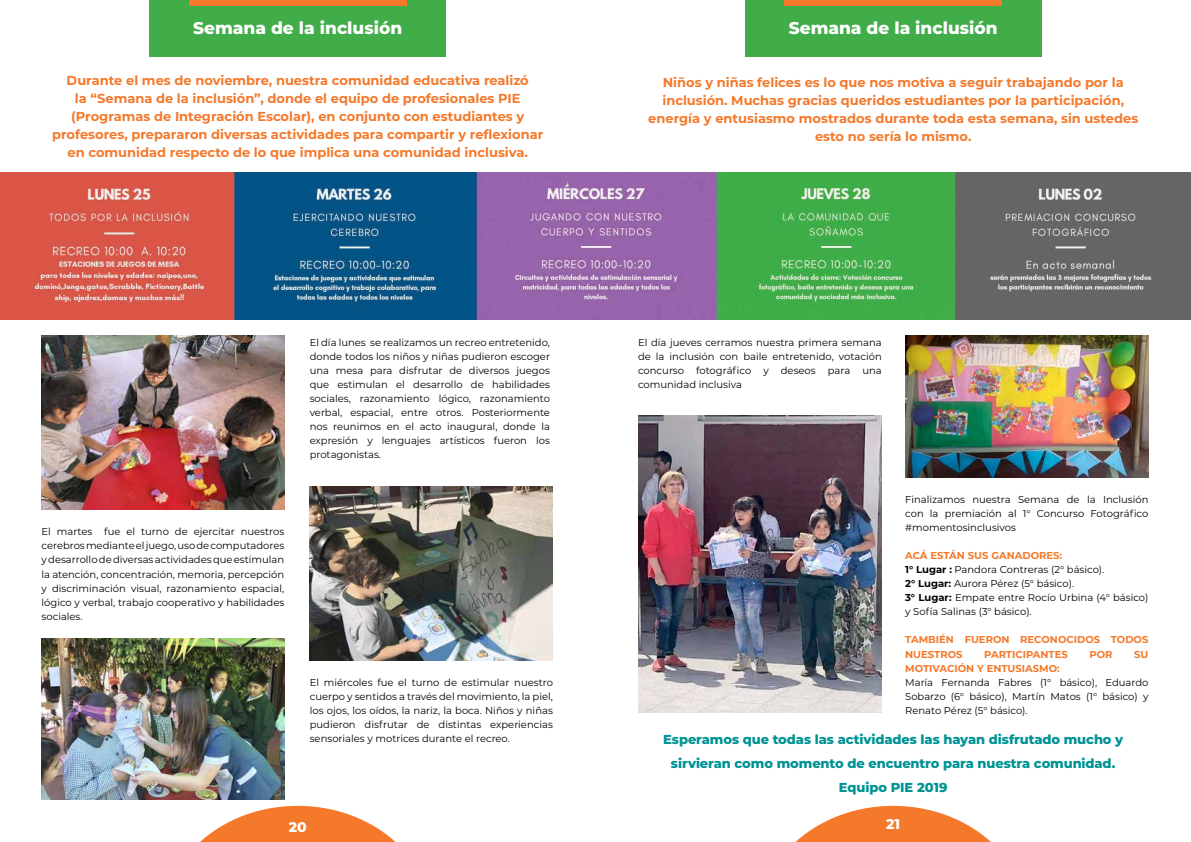
<style>
.page{position:relative;width:1191px;height:842px;background:#fff}
.page>*{position:absolute;margin:0;border:0;box-sizing:border-box;transform-origin:0 0}
.t1{font:800 17px "Montserrat";color:#fff}
.t2{font:800 14px "Montserrat";color:#fff}
.t3{font:700 13px/18px "Montserrat";color:#f4792b;text-align:center}
.t4{font:800 13px/24px "Montserrat";letter-spacing:-.005em;color:#009394;text-align:center}
.t5{font:10px/14px "Montserrat";color:#000;text-align:justify}
.t6{font:700 10px "Montserrat";color:#f4792b}
.s1{font-weight:700;color:#f4792b}
.s2{font-weight:700}
</style>
<div class="page">
<svg style="left:200px;top:806px;width:196px;height:36px"></svg>
<svg style="left:795px;top:806px;width:196px;height:36px"></svg>
<div style="left:150px;top:0;width:296px;height:57px;background:#41ad49"></div>
<div style="left:745px;top:0;width:296px;height:57px;background:#41ad49"></div>
<img style="left:0;top:172px;width:1190px;height:147px">
<img style="left:638px;top:415px;width:243px;height:297px">
<img style="left:905px;top:336px;width:243px;height:141px">
<img style="left:42px;top:638px;width:243px;height:161px">
<img style="left:310px;top:486px;width:243px;height:174px">
<img style="left:42px;top:336px;width:243px;height:174px">
<div style="left:189px;top:0;width:217px;height:5px;background:#f4792b"></div>
<div style="left:784px;top:0;width:217px;height:5px;background:#f4792b"></div>
<h1 class="t1" style="left:193px;top:16px;width:210px">Semana de la inclusión</h1>
<h1 class="t1" style="left:788px;top:16px;width:210px">Semana de la inclusión</h1>
<p class="t3" style="left:52px;top:70px;width:492px">Durante el mes de noviembre, nuestra comunidad educativa realizó<br>la “Semana de la inclusión”, donde el equipo de profesionales PIE (Programas de Integración Escolar), en conjunto con estudiantes y profesores, prepararon diversas actividades para compartir y reflexionar en comunidad respecto de lo que implica una comunidad inclusiva.</p>
<p class="t5" style="left:310px;top:335px;width:242px">El día lunes se realizamos un recreo entretenido, donde todos los niños y niñas pudieron escoger una mesa para disfrutar de diversos juegos que estimulan el desarrollo de habilidades sociales, razonamiento lógico, razonamiento verbal, espacial, entre otros. Posteriormente nos reunimos en el acto inaugural, donde la expresión y lenguajes artísticos fueron los protagonistas.</p>
<p class="t5" style="left:42px;top:525px;width:244px">El martes fue el turno de ejercitar nuestros cerebros mediante el juego, uso de computadores y desarrollo de diversas actividades que estimulan la atención, concentración, memoria, percepción y discriminación visual, razonamiento espacial, lógico y verbal, trabajo cooperativo y habilidades sociales.</p>
<p class="t5" style="left:310px;top:675px;width:245px">El miércoles fue el turno de estimular nuestro cuerpo y sentidos a través del movimiento, la piel, los ojos, los oídos, la nariz, la boca. Niños y niñas pudieron disfrutar de distintas experiencias sensoriales y motrices durante el recreo.</p>
<h3 class="t3" style="left:648px;top:73px;width:491px">Niños y niñas felices es lo que nos motiva a seguir trabajando por la inclusión. Muchas gracias queridos estudiantes por la participación, energía y entusiasmo mostrados durante toda esta semana, sin ustedes esto no sería lo mismo.</h3>
<p class="t5" style="left:638px;top:335px;width:245px">El día jueves cerramos nuestra primera semana de la inclusión con baile entretenido, votación concurso fotográfico y deseos para una comunidad inclusiva</p>
<p class="t5" style="left:905px;top:493px;width:245px">Finalizamos nuestra Semana de la Inclusión con la premiación al 1° Concurso Fotográfico #momentosinclusivos</p>
<p class="t6" style="left:905px;top:549px;width:33px">Acá est</p>
<p class="t6" style="left:949px;top:549px;width:59px">án sus ganadores</p>
<p class="t5" style="left:905px;top:549px;width:245px;text-align:left;text-indent:154px"><span class="s1">:<br></span><span class="s2">1° Lugar :</span> Pandora Contreras (2° básico).<br><span class="s2">2° Lugar:</span> Aurora Pérez (5° básico).<br><span class="s2">3° Lugar:</span> Empate entre Rocío Urbina (4° básico) y Sofía Salinas (3° básico).</p>
<p class="t6" style="left:905px;top:633px;width:14px">Tambi</p>
<p class="t6" style="left:939px;top:633px;width:48px">én fueron</p>
<p class="t6" style="left:1020px;top:633px;width:9px">reconocidos</p>
<p class="t6" style="left:1110px;top:633px;width:9px">todos</p>
<p class="t6" style="left:905px;top:647px;width:24px">nuestros</p>
<p class="t6" style="left:984px;top:647px;width:8px">participantes</p>
<p class="t6" style="left:1089px;top:647px;width:9px">por</p>
<p class="t6" style="left:1134px;top:647px;width:16px">su</p>
<p class="t6" style="left:905px;top:661px;width:8px">motivaci</p>
<p class="t6" style="left:957px;top:661px;width:37px">ón y ent</p>
<p class="t6" style="left:1007px;top:661px;width:16px">usiasmo</p>
<p class="t6" style="left:1057px;top:661px;width:4px">:</p>
<p class="t5" style="left:905px;top:675px;width:245px">María Fernanda Fabres (1° básico), Eduardo Sobarzo (6° básico), Martín Matos (1° básico) y Renato Pérez (5° básico).</p>
<h3 class="t4" style="left:663px;top:727px;width:462px">Esperamos que todas las actividades las hayan disfrutado mucho y sirvieran como momento de encuentro para nuestra comunidad.<br>Equipo PI E 2019</h3>
<h2 class="t2" style="left:289px;top:816px;width:19px">20</h2>
<h2 class="t2" style="left:886px;top:814px;width:16px">21</h2>
</div>
